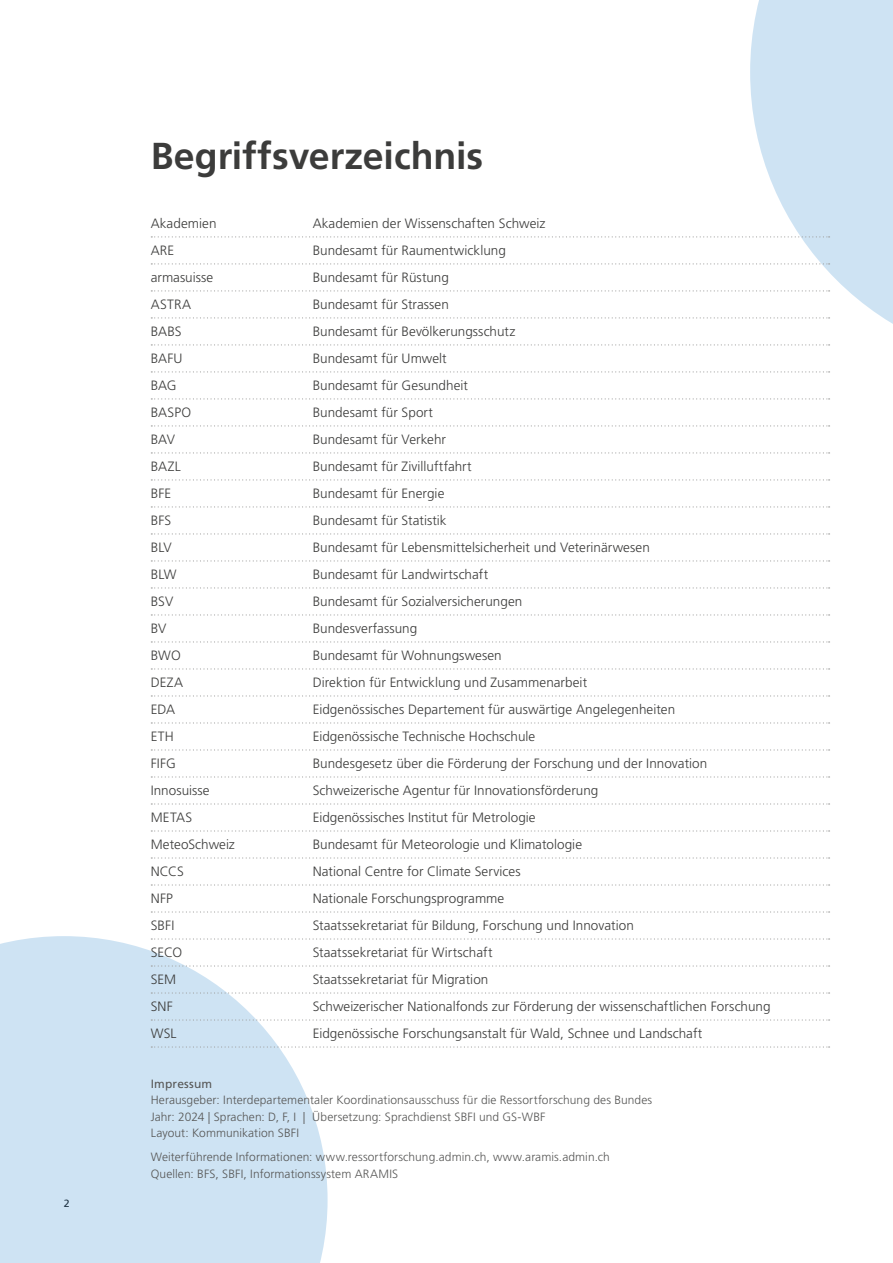
<style>
.page{position:relative;width:893px;height:1263px;background:#fff}
.page>*{position:absolute;margin:0;border:0;box-sizing:border-box;transform-origin:0 0}
.t1{font:700 37.5px "Frutiger LT Std";color:#3c3c3b}
.t2{font:300 13.5px "Frutiger LT Std";color:#3c3c3b}
.t3{font:300 12px/16.5px "Frutiger LT Std";letter-spacing:.01em;color:#575756}
.t4{font:12px "Frutiger LT Std";letter-spacing:.015em;color:#575756}
.t5{font:10.5px "Frutiger LT Std";color:#000}
</style>
<div class="page">
<svg style="left:750px;top:0;width:143px;height:346px;fill:#cee3f3"></svg>
<svg style="left:0;top:936px;width:328px;height:327px;background:#d4e6f4"></svg>
<svg style="left:151px;top:236px;width:679px;height:1px"></svg>
<svg style="left:151px;top:263px;width:679px;height:1px"></svg>
<svg style="left:151px;top:290px;width:679px;height:1px"></svg>
<svg style="left:151px;top:317px;width:679px;height:1px"></svg>
<svg style="left:151px;top:344px;width:679px;height:1px"></svg>
<svg style="left:151px;top:371px;width:679px;height:1px"></svg>
<svg style="left:151px;top:398px;width:679px;height:1px"></svg>
<svg style="left:151px;top:425px;width:679px;height:1px"></svg>
<svg style="left:151px;top:452px;width:679px;height:1px"></svg>
<svg style="left:151px;top:479px;width:679px;height:1px"></svg>
<svg style="left:151px;top:506px;width:679px;height:1px"></svg>
<svg style="left:151px;top:533px;width:679px;height:1px"></svg>
<svg style="left:151px;top:560px;width:679px;height:1px"></svg>
<svg style="left:151px;top:587px;width:679px;height:1px"></svg>
<svg style="left:151px;top:614px;width:679px;height:1px"></svg>
<svg style="left:151px;top:641px;width:679px;height:1px"></svg>
<svg style="left:151px;top:668px;width:679px;height:1px"></svg>
<svg style="left:151px;top:695px;width:679px;height:1px"></svg>
<svg style="left:151px;top:722px;width:679px;height:1px"></svg>
<svg style="left:151px;top:749px;width:679px;height:1px"></svg>
<svg style="left:151px;top:776px;width:679px;height:1px"></svg>
<svg style="left:151px;top:803px;width:679px;height:1px"></svg>
<svg style="left:151px;top:830px;width:679px;height:1px"></svg>
<svg style="left:151px;top:857px;width:679px;height:1px"></svg>
<svg style="left:151px;top:884px;width:679px;height:1px"></svg>
<svg style="left:151px;top:911px;width:679px;height:1px"></svg>
<svg style="left:151px;top:938px;width:679px;height:1px"></svg>
<svg style="left:151px;top:965px;width:679px;height:1px"></svg>
<svg style="left:151px;top:992px;width:679px;height:1px"></svg>
<svg style="left:151px;top:1019px;width:679px;height:1px"></svg>
<svg style="left:151px;top:1046px;width:679px;height:1px"></svg>
<p class="t5" style="left:64px;top:1197px;width:7px">2</p>
<h1 class="t1" style="left:151px;top:134px;width:334px">Begriffsverzeichnis</h1>
<p class="t2" style="left:151px;top:216px;width:67px">Akademien</p>
<p class="t2" style="left:313px;top:216px;width:234px">Akademien der Wissenschaften Schweiz</p>
<p class="t2" style="left:151px;top:243px;width:25px">ARE</p>
<p class="t2" style="left:313px;top:243px;width:195px">Bundesamt für Raumentwicklung</p>
<p class="t2" style="left:151px;top:270px;width:64px">armasuisse</p>
<p class="t2" style="left:313px;top:270px;width:138px">Bundesamt für Rüstung</p>
<p class="t2" style="left:151px;top:297px;width:42px">ASTRA</p>
<p class="t2" style="left:313px;top:297px;width:138px">Bundesamt für Strassen</p>
<p class="t2" style="left:151px;top:324px;width:32px">BABS</p>
<p class="t2" style="left:313px;top:324px;width:204px">Bundesamt für Bevölkerungsschutz</p>
<p class="t2" style="left:151px;top:351px;width:33px">BAFU</p>
<p class="t2" style="left:313px;top:351px;width:136px">Bundesamt für Umwelt</p>
<p class="t2" style="left:151px;top:378px;width:27px">BAG</p>
<p class="t2" style="left:313px;top:378px;width:157px">Bundesamt für Gesundheit</p>
<p class="t2" style="left:151px;top:405px;width:42px">BASPO</p>
<p class="t2" style="left:313px;top:405px;width:122px">Bundesamt für Sport</p>
<p class="t2" style="left:151px;top:432px;width:26px">BAV</p>
<p class="t2" style="left:313px;top:432px;width:135px">Bundesamt für Verkehr</p>
<p class="t2" style="left:151px;top:459px;width:31px">BAZL</p>
<p class="t2" style="left:313px;top:459px;width:160px">Bundesamt für Zivilluftfahrt</p>
<p class="t2" style="left:151px;top:486px;width:22px">BFE</p>
<p class="t2" style="left:313px;top:486px;width:133px">Bundesamt für Energie</p>
<p class="t2" style="left:151px;top:513px;width:22px">BFS</p>
<p class="t2" style="left:313px;top:513px;width:135px">Bundesamt für Statistik</p>
<p class="t2" style="left:151px;top:540px;width:23px">BLV</p>
<p class="t2" style="left:313px;top:540px;width:339px">Bundesamt für Lebensmittelsicherheit und Veterinärwesen</p>
<p class="t2" style="left:151px;top:567px;width:27px">BLW</p>
<p class="t2" style="left:313px;top:567px;width:177px">Bundesamt für Landwirtschaft</p>
<p class="t2" style="left:151px;top:594px;width:24px">BSV</p>
<p class="t2" style="left:313px;top:594px;width:211px">Bundesamt für Sozialversicherungen</p>
<p class="t2" style="left:151px;top:621px;width:17px">BV</p>
<p class="t2" style="left:313px;top:621px;width:106px">Bundesverfassung</p>
<p class="t2" style="left:151px;top:648px;width:32px">BWO</p>
<p class="t2" style="left:313px;top:648px;width:191px">Bundesamt für Wohnungswesen</p>
<p class="t2" style="left:151px;top:675px;width:34px">DEZA</p>
<p class="t2" style="left:313px;top:675px;width:276px">Direktion für Entwicklung und Zusammenarbeit</p>
<p class="t2" style="left:151px;top:702px;width:26px">EDA</p>
<p class="t2" style="left:313px;top:702px;width:364px">Eidgenössisches Departement für auswärtige Angelegenheiten</p>
<p class="t2" style="left:151px;top:729px;width:25px">ETH</p>
<p class="t2" style="left:313px;top:729px;width:224px">Eidgenössische Technische Hochschule</p>
<p class="t2" style="left:151px;top:756px;width:27px">FIFG</p>
<p class="t2" style="left:313px;top:756px;width:396px">Bundesgesetz über die Förderung der Forschung und der Innovation</p>
<p class="t2" style="left:151px;top:783px;width:61px">Innosuisse</p>
<p class="t2" style="left:313px;top:783px;width:287px">Schweizerische Agentur für Innovationsförderung</p>
<p class="t2" style="left:151px;top:810px;width:43px">METAS</p>
<p class="t2" style="left:313px;top:810px;width:224px">Eidgenössisches Institut für Metrologie</p>
<p class="t2" style="left:151px;top:837px;width:86px">MeteoSchweiz</p>
<p class="t2" style="left:313px;top:837px;width:271px">Bundesamt für Meteorologie und Klimatologie</p>
<p class="t2" style="left:151px;top:864px;width:35px">NCCS</p>
<p class="t2" style="left:313px;top:864px;width:209px">National Centre for Climate Services</p>
<p class="t2" style="left:151px;top:891px;width:24px">NFP</p>
<p class="t2" style="left:313px;top:891px;width:193px">Nationale Forschungsprogramme</p>
<p class="t2" style="left:151px;top:918px;width:25px">SBFI</p>
<p class="t2" style="left:313px;top:918px;width:323px">Staatssekretariat für Bildung, Forschung und Innovation</p>
<p class="t2" style="left:151px;top:945px;width:33px">SECO</p>
<p class="t2" style="left:313px;top:945px;width:181px">Staatssekretariat für Wirtschaft</p>
<p class="t2" style="left:151px;top:972px;width:27px">SEM</p>
<p class="t2" style="left:313px;top:972px;width:177px">Staatssekretariat für Migration</p>
<p class="t2" style="left:151px;top:999px;width:24px">SNF</p>
<p class="t2" style="left:313px;top:999px;width:459px">Schweizerischer Nationalfonds zur Förderung der wissenschaftlichen Forschung</p>
<p class="t2" style="left:151px;top:1026px;width:27px">WSL</p>
<p class="t2" style="left:313px;top:1026px;width:391px">Eidgenössische Forschungsanstalt für Wald, Schnee und Landschaft</p>
<p class="t4" style="left:151px;top:1076px;width:63px">Impressum</p>
<p class="t3" style="left:151px;top:1092px;width:503px">Herausgeber: Interdepartementaler Koordinationsausschuss für die Ressortforschung des Bundes<br>Jahr: 2024 | Sprachen: D, F, I | Übersetzung: Sprachdienst SBFI und GS-WBF<br>Layout: Kommunikation SBFI</p>
<p class="t3" style="left:151px;top:1149px;width:461px">Weiterführende Informationen: www.ressortforschung.admin.ch, www.aramis.admin.ch<br>Quellen: BFS, SBFI, Informationssystem ARAMIS</p>
</div>
